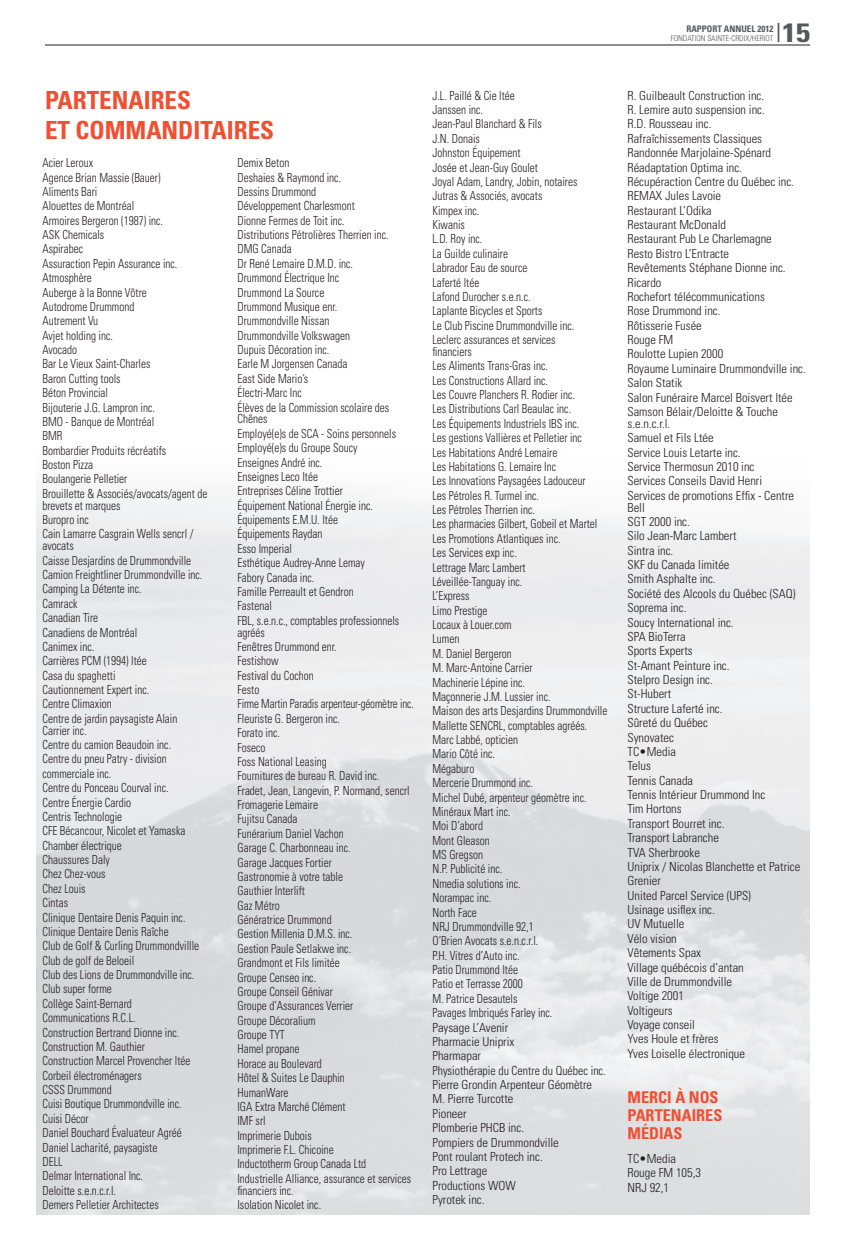
<style>
.page{position:relative;width:855px;height:1260px;background:#fff}
.page>*{position:absolute;margin:0;border:0;box-sizing:border-box;transform-origin:0 0}
.t1{font:700 condensed 26.5px "Univers";color:#57585a;scale:1.19 1}
.t2{font:700 condensed 25px/30px "Univers";color:#ef5032}
.t3{font:700 condensed 16.25px/18.1px "Univers";color:#ef5032}
.t4{font:300 condensed 12.5px/14.4px "Univers";color:#231f20;scale:.9 1}
.t5{font:300 condensed 12.5px/14.4px "Univers";color:#231f20}
.t6{font:700 condensed 9px "Univers";color:#57585a}
.t7{font:300 condensed 7.88px "Univers";color:#57585a}
.s1{font-weight:300}
</style>
<div class="page">
<hr style="left:45px;top:45px;width:765px;height:1px;background:#231f20">
<h2 class="t2" style="left:45px;top:85px;width:231px">PARTENAIRES<br>ET COMMANDITAIRES</h2>
<p class="t4" style="left:42px;top:155px;width:185px">Acier Leroux<br>Agence Brian Massie (Bauer)<br>Aliments Bari<br>Alouettes de Montréal<br>Armoires Bergeron (1987) inc.<br>ASK Chemicals<br>Aspirabec<br>Assuraction Pepin Assurance inc.<br>Atmosphère<br>Auberge à la Bonne Vôtre<br>Autodrome Drummond<br>Autrement Vu<br>Avjet holding inc.<br>Avocado<br>Bar Le Vieux Saint-Charles<br>Baron Cutting tools<br>Béton Provincial<br>Bijouterie J.G. Lampron inc.<br>BMO - Banque de Montréal<br>BMR<br>Bombardier Produits récréatifs<br>Boston Pizza<br>Boulangerie Pelletier<br>Brouillette &amp; Associés/avocats/agent de</p>
<p class="t4" style="left:42px;top:498px;width:169px">brevets et marques<br>Buropro inc<br>Cain Lamarre Casgrain Wells sencrl /</p>
<p class="t4" style="left:42px;top:539px;width:179px">avocats<br>Caisse Desjardins de Drummondville<br>Camion Freightliner Drummondville inc.<br>Camping La Détente inc.<br>Camrack<br>Canadian Tire<br>Canadiens de Montréal<br>Canimex inc.<br>Carrières PCM (1994) ltée<br>Casa du spaghetti<br>Cautionnement Expert inc.<br>Centre Climaxion<br>Centre de jardin paysagiste Alain</p>
<p class="t4" style="left:42px;top:723px;width:176px">Carrier inc.<br>Centre du camion Beaudoin inc.<br>Centre du pneu Patry - division commerciale inc.<br>Centre du Ponceau Courval inc.<br>Centre Énergie Cardio<br>Centris Technologie<br>CFE Bécancour, Nicolet et Yamaska<br>Chamber électrique<br>Chaussures Daly<br>Chez Chez-vous<br>Chez Louis<br>Cintas<br>Clinique Dentaire Denis Paquin inc.<br>Clinique Dentaire Denis Raîche<br>Club de Golf &amp; Curling Drummondvillle<br>Club de golf de Beloeil<br>Club des Lions de Drummondville inc.<br>Club super forme<br>Collège Saint-Bernard<br>Communications R.C.L.<br>Construction Bertrand Dionne inc.<br>Construction M. Gauthier<br>Construction Marcel Provencher ltée<br>Corbeil électroménagers<br>CSSS Drummond<br>Cuisi Boutique Drummondville inc.<br>Cuisi Décor<br>Daniel Bouchard Évaluateur Agréé<br>Daniel Lacharité, paysagiste<br>DELL<br>Delmar International Inc.<br>Deloitte s.e.n.c.r.l.<br>Demers Pelletier Architectes</p>
<p class="t4" style="left:237px;top:155px;width:170px">Demix Beton<br>Deshaies &amp; Raymond inc.<br>Dessins Drummond<br>Développement Charlesmont<br>Dionne Fermes de Toit inc.<br>Distributions Pétrolières Therrien inc.<br>DMG Canada<br>Dr René Lemaire D.M.D. inc.<br>Drummond Électrique Inc<br>Drummond La Source<br>Drummond Musique enr.<br>Drummondville Nissan<br>Drummondville Volkswagen<br>Dupuis Décoration inc.<br>Earle M Jorgensen Canada<br>East Side Mario’s<br>Électri-Marc Inc<br>Élèves de la Commission scolaire des</p>
<p class="t4" style="left:237px;top:412px;width:181px">Chênes<br>Employé(e)s de SCA - Soins personnels<br>Employé(e)s du Groupe Soucy<br>Enseignes André inc.<br>Enseignes Leco ltée<br>Entreprises Céline Trottier<br>Équipement National Énergie inc.<br>Équipements E.M.U. ltée<br>Équipements Raydan<br>Esso Imperial<br>Esthétique Audrey-Anne Lemay<br>Fabory Canada inc.<br>Famille Perreault et Gendron<br>Fastenal<br>FBL, s.e.n.c., comptables professionnels</p>
<p class="t4" style="left:237px;top:625px;width:197px">agréés<br>Fenêtres Drummond enr.<br>Festishow<br>Festival du Cochon<br>Festo<br>Firme Martin Paradis arpenteur-géomètre inc.<br>Fleuriste G. Bergeron inc.<br>Forato inc.<br>Foseco<br>Foss National Leasing<br>Fournitures de bureau R. David inc.<br>Fradet, Jean, Langevin, P. Normand, sencrl<br>Fromagerie Lemaire<br>Fujitsu Canada<br>Funérarium Daniel Vachon<br>Garage C. Charbonneau inc.<br>Garage Jacques Fortier<br>Gastronomie à votre table<br>Gauthier Interlift<br>Gaz Métro<br>Génératrice Drummond<br>Gestion Millenia D.M.S. inc.<br>Gestion Paule Setlakwe inc.<br>Grandmont et Fils limitée<br>Groupe Censeo inc.<br>Groupe Conseil Génivar<br>Groupe d’Assurances Verrier<br>Groupe Décoralium<br>Groupe TYT<br>Hamel propane<br>Horace au Boulevard<br>Hôtel &amp; Suites Le Dauphin<br>HumanWare<br>IGA Extra Marché Clément<br>IMF srl<br>Imprimerie Dubois<br>Imprimerie F.L. Chicoine<br>Inductotherm Group Canada Ltd<br>Industrielle Alliance, assurance et services</p>
<p class="t4" style="left:238px;top:1183px;width:95px">financiers inc.<br>Isolation Nicolet inc.</p>
<p class="t4" style="left:432px;top:88px;width:163px">J.L. Paillé &amp; Cie ltée<br>Janssen inc.<br>Jean-Paul Blanchard &amp; Fils<br>J.N. Donais<br>Johnston Équipement<br>Josée et Jean-Guy Goulet<br>Joyal Adam, Landry, Jobin, notaires<br>Jutras &amp; Associés, avocats<br>Kimpex inc.<br>Kiwanis<br>L.D. Roy inc.<br>La Guilde culinaire<br>Labrador Eau de source<br>Laferté ltée<br>Lafond Durocher s.e.n.c.<br>Laplante Bicycles et Sports<br>Le Club Piscine Drummondville inc.<br>Leclerc assurances et services</p>
<p class="t4" style="left:432px;top:344px;width:196px">financiers<br>Les Aliments Trans-Gras inc.<br>Les Constructions Allard inc.<br>Les Couvre Planchers R. Rodier inc.<br>Les Distributions Carl Beaulac inc.<br>Les Équipements Industriels IBS inc.<br>Les gestions Vallières et Pelletier inc<br>Les Habitations André Lemaire<br>Les Habitations G. Lemaire Inc<br>Les Innovations Paysagées Ladouceur<br>Les Pétroles R. Turmel inc.<br>Les Pétroles Therrien inc.<br>Les pharmacies Gilbert, Gobeil et Martel<br>Les Promotions Atlantiques inc.<br>Les Services exp inc.<br>Lettrage Marc Lambert<br>Léveillée-Tanguay inc.<br>L’Express<br>Limo Prestige<br>Locaux à Louer.com<br>Lumen<br>M. Daniel Bergeron<br>M. Marc-Antoine Carrier<br>Machinerie Lépine inc.<br>Maçonnerie J.M. Lussier inc.<br>Maison des arts Desjardins Drummondville<br>Mallette SENCRL, comptables agréés.<br>Marc Labbé, opticien<br>Mario Côté inc.<br>Mégaburo<br>Mercerie Drummond inc.<br>Michel Dubé, arpenteur géomètre inc.<br>Minéraux Mart inc.<br>Moi D’abord<br>Mont Gleason<br>MS Gregson<br>N.P. Publicité inc.<br>Nmedia solutions inc.<br>Norampac inc.<br>North Face<br>NRJ Drummondville 92,1<br>O’Brien Avocats s.e.n.c.r.l.<br>P.H. Vitres d’Auto inc.<br>Patio Drummond ltée<br>Patio et Terrasse 2000<br>M. Patrice Desautels<br>Pavages Imbriqués Farley inc.<br>Paysage L’Avenir<br>Pharmacie Uniprix<br>Pharmapar<br>Physiothérapie du Centre du Québec inc.<br>Pierre Grondin Arpenteur Géomètre<br>M. Pierre Turcotte<br>Pioneer<br>Plomberie PHCB inc.<br>Pompiers de Drummondville<br>Pont roulant Protech inc.<br>Pro Lettrage<br>Productions WOW<br>Pyrotek inc.</p>
<h1 class="t1" style="left:775px;top:16px;width:31px"><span class="s1">|</span>15</h1>
<p class="t6" style="left:686px;top:23px;width:88px">RAPPORT ANNUEL 2012</p>
<p class="t7" style="left:671px;top:33px;width:104px">FONDATION SAINTE-CROIX/HERIOT</p>
<p class="t5" style="left:628px;top:88px;width:180px">R. Guilbeault Construction inc.<br>R. Lemire auto suspension inc.<br>R.D. Rousseau inc.<br>Rafraîchissements Classiques<br>Randonnée Marjolaine-Spénard<br>Réadaptation Optima inc.<br>Récupéraction Centre du Québec inc.<br>REMAX Jules Lavoie<br>Restaurant L’Odika<br>Restaurant McDonald<br>Restaurant Pub Le Charlemagne<br>Resto Bistro L’Entracte<br>Revêtements Stéphane Dionne inc.<br>Ricardo<br>Rochefort télécommunications<br>Rose Drummond inc.<br>Rôtisserie Fusée<br>Rouge FM<br>Roulotte Lupien 2000<br>Royaume Luminaire Drummondville inc.<br>Salon Statik<br>Salon Funéraire Marcel Boisvert ltée<br>Samson Bélair/Deloitte &amp; Touche</p>
<p class="t5" style="left:628px;top:416px;width:168px">s.e.n.c.r.l.<br>Samuel et Fils Ltée<br>Service Louis Letarte inc.<br>Service Thermosun 2010 inc<br>Services Conseils David Henri<br>Services de promotions Effix - Centre</p>
<p class="t5" style="left:628px;top:500px;width:174px">Bell<br>SGT 2000 inc.<br>Silo Jean-Marc Lambert<br>Sintra inc.<br>SKF du Canada limitée<br>Smith Asphalte inc.<br>Société des Alcools du Québec (SAQ)<br>Soprema inc.<br>Soucy International inc.<br>SPA BioTerra<br>Sports Experts<br>St-Amant Peinture inc.<br>Stelpro Design inc.<br>St-Hubert<br>Structure Laferté inc.<br>Sûreté du Québec<br>Synovatec<br>TC•Media<br>Telus<br>Tennis Canada<br>Tennis Intérieur Drummond Inc<br>Tim Hortons<br>Transport Bourret inc.<br>Transport Labranche<br>TVA Sherbrooke<br>Uniprix / Nicolas Blanchette et Patrice<br>Grenier<br>United Parcel Service (UPS)<br>Usinage usiflex inc.<br>UV Mutuelle<br>Vélo vision<br>Vêtements Spax<br>Village québécois d’antan<br>Ville de Drummondville<br>Voltige 2001<br>Voltigeurs<br>Voyage conseil<br>Yves Houle et frères<br>Yves Loiselle électronique</p>
<h3 class="t3" style="left:628px;top:1088px;width:96px">MERCI À NOS<br>PARTENAIRES<br>MÉDIAS</h3>
<p class="t5" style="left:628px;top:1151px;width:75px">TC•Media<br>Rouge FM 105,3<br>NRJ 92,1</p>
</div>
